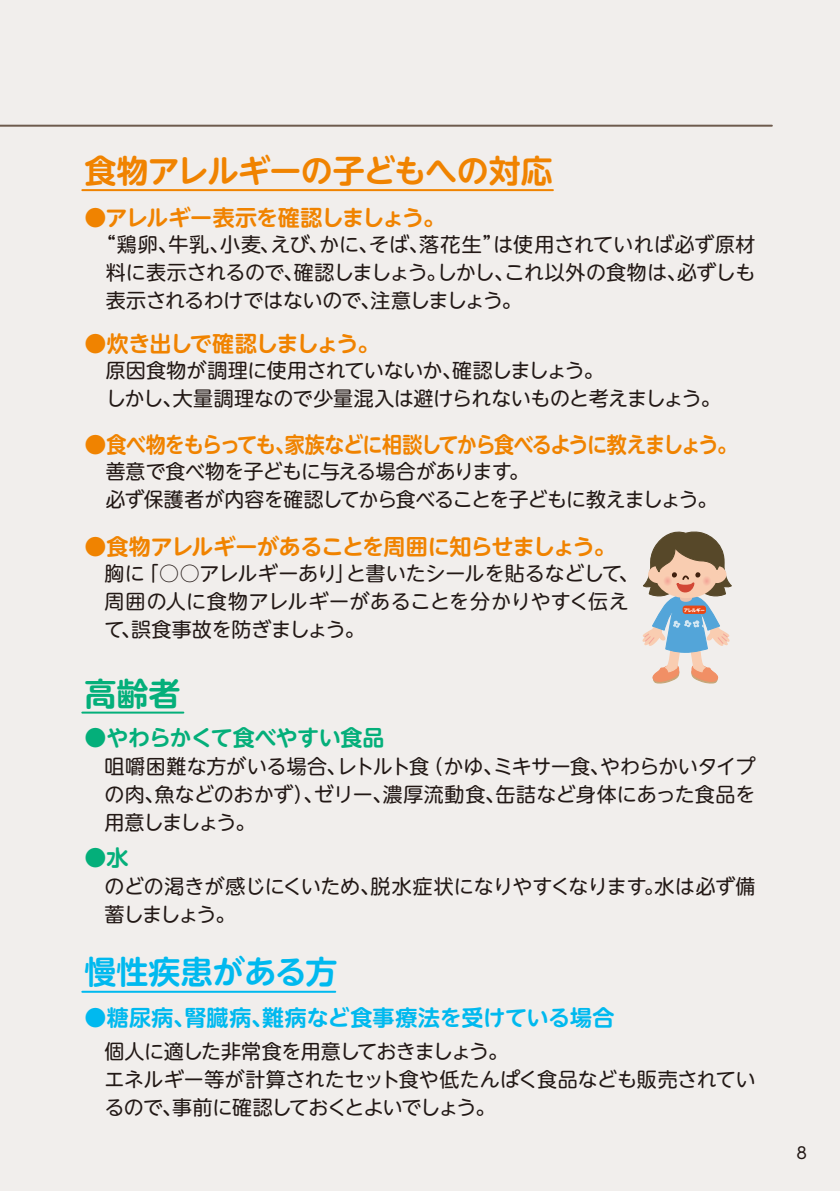
<style>
.page{position:relative;width:840px;height:1191px;background:#fff}
.page>*{position:absolute;margin:0;border:0;box-sizing:border-box;transform-origin:0 0}
.t1{font:700 32px "UD Shin M Go Pro De";letter-spacing:-.02em;color:#f08300}
.t2{font:700 32px "UD Shin M Go Pro De";color:#00b9ef}
.t3{font:700 32px "UD Shin M Go Pro De";color:#04af7a}
.t4{font:700 22px "UD Shin M Go Pro De";letter-spacing:-.055em;color:#f08300}
.t5{font:700 22px "UD Shin M Go Pro De";letter-spacing:.01em;color:#00b9ef}
.t6{font:700 22px "UD Shin M Go Pro De";letter-spacing:-.03em;color:#f08300}
.t7{font:700 22px "UD Shin M Go Pro De";letter-spacing:-.025em;color:#04af7a}
.t8{font:700 22px "UD Shin M Go Pro De";letter-spacing:-.055em;color:#f08300;scale:.91 1}
.t9{font:20px/28px "UD Shin M Go Pro";letter-spacing:-.015em;color:#221815}
.t10{font:20px/28px "UD Shin M Go Pro";letter-spacing:.01em;color:#221815}
.t11{font:20px "UD Shin M Go Pro";letter-spacing:.005em;color:#221815}
.t12{font:20px "UD Shin M Go Pro";letter-spacing:.015em;color:#221815}
.t13{font:20px/28px "UD Shin M Go Pro";letter-spacing:-.065em;color:#221815}
.t14{font:20px "UD Shin M Go Pro";letter-spacing:.025em;color:#221815}
.t15{font:20px "UD Shin M Go Pro";letter-spacing:-.07em;color:#221815}
.t16{font:20px "UD Shin M Go Pro";letter-spacing:-.08em;color:#221815}
.t17{font:16px "UD Shin Go Pr 6";color:#221815}
.t18{font:700 4.6px "UD Shin M Go Pro";letter-spacing:-.035em;color:#fff;scale:.95 1}
</style>
<div class="page">
<div style="left:0;top:0;width:839px;height:1191px;background:#f1eeec"></div>
<hr style="left:0;top:125px;width:771px;height:2px;background:#6e5b4d">
<svg style="left:642px;top:531px;width:90px;height:153px"></svg>
<div style="left:682px;top:605px;width:23px;height:9px;background:#e94816;border-radius:3px"></div>
<hr style="left:82px;top:711px;width:101px;height:2px;background:#04af7a">
<hr style="left:82px;top:990px;width:253px;height:2px;background:#00b9ef">
<hr style="left:82px;top:189px;width:470px;height:2px;background:#f08300">
<h1 class="t1" style="left:84px;top:144px;width:469px">食物アレルギーの子どもへの対応</h1>
<p class="t4" style="left:84px;top:200px;width:362px">●アレルギー表示を確認しましょう。</p>
<p class="t11" style="left:493px;top:228px;width:263px">は使用されていれば必ず原材</p>
<p class="t9" style="left:270px;top:229px;width:59px">えび、</p>
<p class="t9" style="left:369px;top:229px;width:61px">そば、</p>
<p class="t9" style="left:96px;top:229px;width:84px">“鶏卵、</p>
<p class="t9" style="left:419px;top:229px;width:85px">落花生”</p>
<p class="t9" style="left:220px;top:229px;width:61px">小麦、</p>
<p class="t9" style="left:168px;top:229px;width:63px">牛乳、</p>
<p class="t9" style="left:319px;top:229px;width:61px">かに、</p>
<p class="t9" style="left:676px;top:257px;width:80px">必ずしも</p>
<p class="t14" style="left:504px;top:256px;width:184px">これ以外の食物は、</p>
<p class="t9" style="left:106px;top:257px;width:417px">料に表示されるので、<br>表示されるわけではないので注意しましょう。</p>
<p class="t15" style="left:293px;top:256px;width:154px">確認しましょう。</p>
<p class="t9" style="left:436px;top:257px;width:79px">しかし、</p>
<p class="t9" style="left:360px;top:285px;width:21px">、</p>
<p class="t4" style="left:84px;top:325px;width:296px">●炊き出しで確認しましょう。</p>
<p class="t9" style="left:172px;top:355px;width:549px;text-indent:-67px">原因食物が調理に使用されていないか、<br>大量調理なので少量混入は避けられないものと考えましょう。</p>
<p class="t16" style="left:452px;top:354px;width:153px">確認しましょう。</p>
<p class="t9" style="left:106px;top:383px;width:78px">しかし、</p>
<p class="t4" style="left:84px;top:426px;width:653px">●食べ物をもらっても家族などに相談してから食べるように教えましょう。</p>
<p class="t8" style="left:275px;top:426px;width:24px">、</p>
<p class="t9" style="left:106px;top:456px;width:612px">善意で食べ物を子どもに与える場合があります。<br>必ず保護者が内容を確認してから食べることを子どもに教えましょう。</p>
<p class="t6" style="left:84px;top:529px;width:532px">●食物アレルギーがあることを周囲に知らせましょう。</p>
<p class="t9" style="left:138px;top:558px;width:484px">「○○アレルギーありと書いたシールを貼るなどして</p>
<p class="t10" style="left:104px;top:558px;width:525px">胸に<br>周囲の人に食物アレルギーがあることを分かりやすく伝えて誤食事故を防ぎましょう。</p>
<p class="t9" style="left:335px;top:558px;width:21px">」</p>
<p class="t9" style="left:618px;top:558px;width:21px">、</p>
<p class="t9" style="left:121px;top:614px;width:21px">、</p>
<h1 class="t3" style="left:84px;top:667px;width:97px">高齢者</h1>
<p class="t7" style="left:84px;top:720px;width:301px">●やわらかくて食べやすい食品</p>
<p class="t18" style="left:683px;top:606px;width:24px">アレルギー</p>
<p class="t12" style="left:104px;top:750px;width:243px">咀嚼困難な方がいる場合、</p>
<p class="t9" style="left:336px;top:751px;width:94px">レトルト食</p>
<p class="t9" style="left:599px;top:751px;width:157px">やわらかいタイプ</p>
<p class="t9" style="left:423px;top:751px;width:81px">（かゆ、</p>
<p class="t9" style="left:493px;top:751px;width:118px">ミキサー食、</p>
<p class="t9" style="left:155px;top:779px;width:170px">魚などのおかず）、</p>
<p class="t9" style="left:314px;top:779px;width:80px">ゼリー、</p>
<p class="t11" style="left:495px;top:778px;width:261px">缶詰など身体にあった食品を</p>
<p class="t9" style="left:382px;top:779px;width:124px">濃厚流動食、</p>
<p class="t13" style="left:104px;top:779px;width:152px">の肉、<br>用意しましょう。</p>
<p class="t7" style="left:84px;top:839px;width:46px">●水</p>
<p class="t9" style="left:104px;top:871px;width:277px">のどの渇きが感じにくいため、蓄しましょう。</p>
<p class="t9" style="left:370px;top:871px;width:386px">脱水症状になりやすくなります水は必ず備</p>
<p class="t9" style="left:643px;top:871px;width:21px">。</p>
<h1 class="t2" style="left:84px;top:946px;width:254px">慢性疾患がある方</h1>
<p class="t5" style="left:262px;top:999px;width:353px">難病など食事療法を受けている場合</p>
<p class="t5" style="left:84px;top:999px;width:112px">●糖尿病、</p>
<p class="t5" style="left:184px;top:999px;width:90px">腎臓病、</p>
<p class="t9" style="left:104px;top:1036px;width:652px">個人に適した非常食を用意しておきましょう。<br>エネルギー等が計算されたセット食や低たんぱく食品なども販売されているので事前に確認しておくとよいでしょう。</p>
<p class="t9" style="left:162px;top:1092px;width:21px">、</p>
<p class="t17" style="left:796px;top:1140px;width:12px">8</p>
</div>
